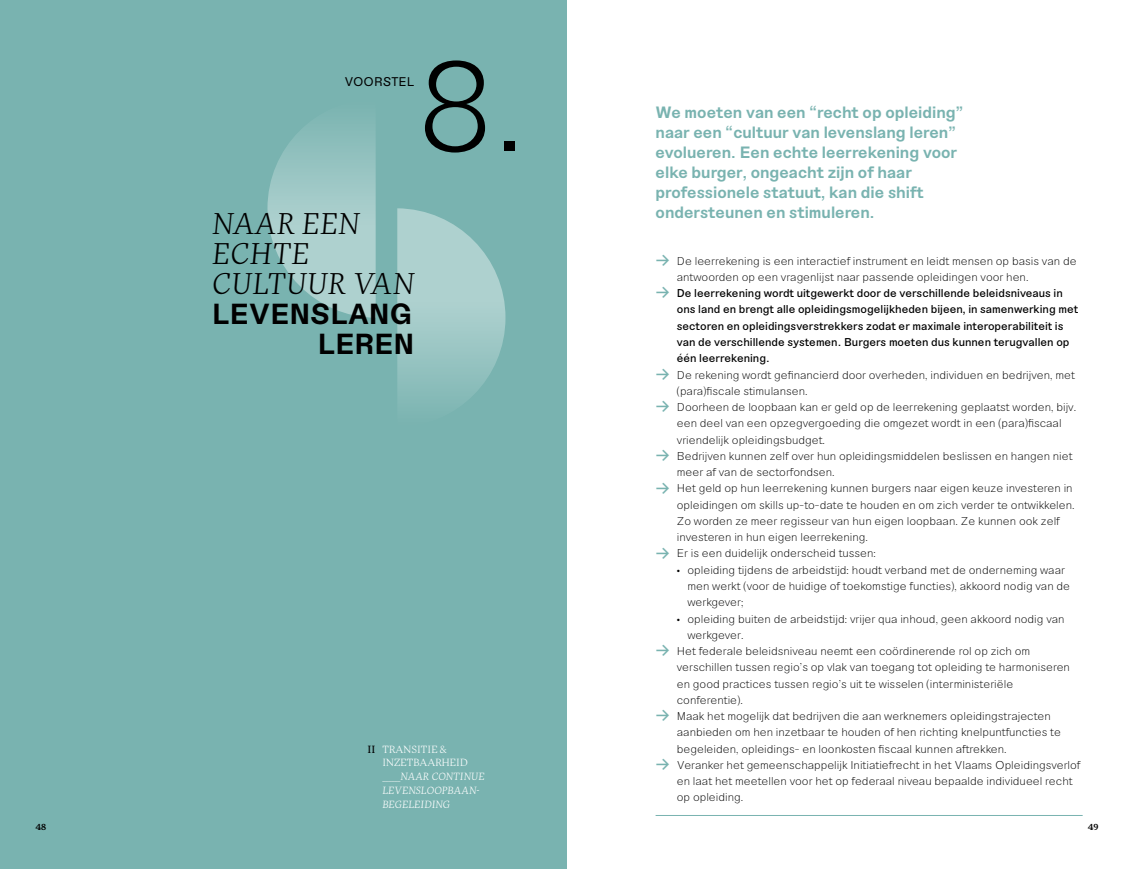
<style>
.page{position:relative;width:1134px;height:869px;background:#fff}
.page>*{position:absolute;margin:0;border:0;box-sizing:border-box;transform-origin:0 0}
.t1{font:300 125px "NT Bau";color:#000}
.t2{font:italic 300 expanded 28.75px/30px "More Pro";letter-spacing:.01em;color:#000}
.t3{font:700 28.75px/30px "NT Bau";color:#000;text-align:right}
.t4{font:700 16.25px/20px "NT Bau";color:#79b3b0}
.t5{font:12.5px "NT Bau";color:#000}
.t6{font:300 11.25px/16.2px "NT Bau";color:#000}
.t7{font:500 11.25px/16.2px "NT Bau";color:#000}
.t8{font:italic 300 expanded 10px/13.8px "More Pro";letter-spacing:.01em;color:#fff}
.t9{font:expanded 10px "More Pro";color:#000}
.t10{font:500 expanded 8.75px "More Pro";color:#000}
.s1{font-style:normal}
.s2{font-weight:900;font-size:17.5px;color:#79b3b0}
</style>
<div class="page">
<div style="left:0;top:0;width:567px;height:868px;background:#79b3b0"></div>
<svg style="left:267px;top:124px;width:109px;height:193px"></svg>
<svg style="left:397px;top:208px;width:108px;height:195px"></svg>
<hr style="left:656px;top:814px;width:427px;height:1px;background:#79b3b0">
<p class="t5" style="left:344px;top:73px;width:72px">VOORSTEL</p>
<h1 class="t1" style="left:415px;top:28px;width:111px">8.</h1>
<h2 class="t2" style="left:212px;top:208px;width:203px">NAAR EEN<br>ECHTE<br>CULTUUR VAN</h2>
<h2 class="t3" style="left:212px;top:300px;width:204px">LEVENSLANG<br>LEREN</h2>
<p class="t8" style="left:382px;top:741px;width:104px"><span class="s1">TRANSITIE &amp;<br>INZETBAARHEID ______</span>NAAR CONTINUE<br>LEVENSLOOPBAAN-<br>BEGELEIDING</p>
<p class="t9" style="left:367px;top:741px;width:9px">II</p>
<h3 class="t4" style="left:656px;top:103px;width:309px">We moeten van een “recht op opleiding” naar een “cultuur van levenslang leren” evolueren. Een echte leerrekening voor elke burger, ongeacht zijn of haar professionele statuut, kan die shift ondersteunen en stimuleren.</h3>
<p class="t6" style="left:677px;top:252px;width:401px;text-indent:-21px"><span class="s2">→</span> De leerrekening is een interactief instrument en leidt mensen op basis van de antwoorden op een vragenlijst naar passende opleidingen voor hen.</p>
<p class="t7" style="left:677px;top:285px;width:403px;text-indent:-21px"><span class="s2">→</span> De leerrekening wordt uitgewerkt door de verschillende beleidsniveaus in ons land en brengt alle opleidingsmogelijkheden bijeen, in samenwerking met sectoren en opleidingsverstrekkers zodat er maximale interoperabiliteit is van de verschillende systemen. Burgers moeten dus kunnen terugvallen op één leerrekening.</p>
<p class="t6" style="left:677px;top:366px;width:400px;text-indent:-21px"><span class="s2">→</span> De rekening wordt gefinancierd door overheden, individuen en bedrijven, met (para)fiscale stimulansen.</p>
<p class="t6" style="left:677px;top:399px;width:401px;text-indent:-21px"><span class="s2">→</span> Doorheen de loopbaan kan er geld op de leerrekening geplaatst worden, bijv. een deel van een opzegvergoeding die omgezet wordt in een (para)fiscaal vriendelijk opleidingsbudget.</p>
<p class="t6" style="left:677px;top:447px;width:397px;text-indent:-21px"><span class="s2">→</span> Bedrijven kunnen zelf over hun opleidingsmiddelen beslissen en hangen niet meer af van de sectorfondsen.</p>
<p class="t6" style="left:677px;top:480px;width:399px;text-indent:-21px"><span class="s2">→</span> Het geld op hun leerrekening kunnen burgers naar eigen keuze investeren in opleidingen om skills up-to-date te houden en om zich verder te ontwikkelen.<br>Zo worden ze meer regisseur van hun eigen loopbaan. Ze kunnen ook zelf investeren in hun eigen leerrekening.</p>
<p class="t6" style="left:656px;top:545px;width:222px"><span class="s2">→</span> Er is een duidelijk onderscheid tussen:</p>
<p class="t6" style="left:687px;top:561px;width:384px;text-indent:-11px">• opleiding tijdens de arbeidstijd: houdt verband met de onderneming waar men werkt (voor de huidige of toekomstige functies), akkoord nodig van de werkgever;</p>
<p class="t6" style="left:687px;top:610px;width:379px;text-indent:-11px">• opleiding buiten de arbeidstijd: vrijer qua inhoud, geen akkoord nodig van werkgever.</p>
<p class="t6" style="left:677px;top:642px;width:395px;text-indent:-21px"><span class="s2">→</span> Het federale beleidsniveau neemt een coördinerende rol op zich om verschillen tussen regio’s op vlak van toegang tot opleiding te harmoniseren en good practices tussen regio’s uit te wisselen (interministeriële conferentie).</p>
<p class="t6" style="left:677px;top:707px;width:386px;text-indent:-21px"><span class="s2">→</span> Maak het mogelijk dat bedrijven die aan werknemers opleidingstrajecten aanbieden om hen inzetbaar te houden of hen richting knelpuntfuncties te begeleiden, opleidings- en loonkosten fiscaal kunnen aftrekken.</p>
<p class="t6" style="left:677px;top:756px;width:405px;text-indent:-21px"><span class="s2">→</span> Veranker het gemeenschappelijk Initiatiefrecht in het Vlaams Opleidingsverlof en laat het meetellen voor het op federaal niveau bepaalde individueel recht op opleiding.</p>
<p class="t10" style="left:35px;top:819px;width:12px">48</p>
<p class="t10" style="left:1088px;top:819px;width:12px">49</p>
</div>
